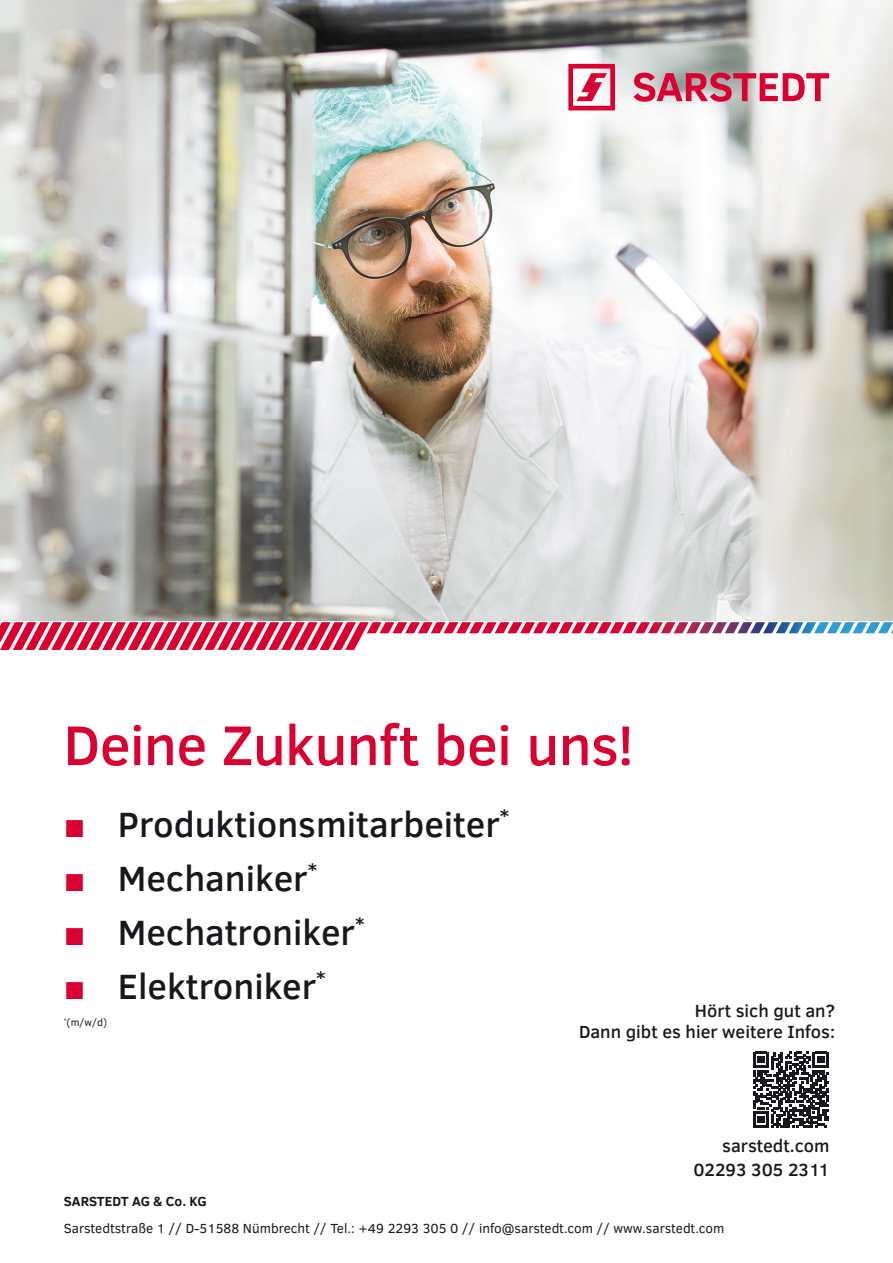
<style>
.page{position:relative;width:893px;height:1263px;background:#fff}
.page>*{position:absolute;margin:0;border:0;box-sizing:border-box;transform-origin:0 0}
.t1{font:500 57px "Clear Sans";letter-spacing:-.015em;color:#da002f}
.t2{font:500 36px "Clear Sans";color:#1a171c}
.t3{font:500 18px/21px "Clear Sans";color:#1a171c;text-align:right}
.t4{font:13.5px "Clear Sans";color:#1a171c}
.t5{font:700 13.5px "Clear Sans";color:#1a171c}
.t6{font:10.5px "Clear Sans";color:#1a171c}
.s1{font-weight:400;color:#da002f}
</style>
<div class="page">
<img style="left:0;top:0;width:893px;height:621px">
<svg style="left:753px;top:1052px;width:76px;height:76px"></svg>
<svg style="left:0;top:621px;width:893px;height:29px"></svg>
<svg style="left:634px;top:73px;width:195px;height:29px"></svg>
<svg style="left:568px;top:64px;width:47px;height:46px"></svg>
<h1 class="t1" style="left:64px;top:706px;width:571px">Deine Zukunft bei uns!</h1>
<h2 class="t2" style="left:64px;top:799px;width:447px"><span class="s1">■</span> Produktionsmitarbeiter<sup>*</sup></h2>
<h2 class="t2" style="left:64px;top:853px;width:255px"><span class="s1">■</span> Mechaniker<sup>*</sup></h2>
<h2 class="t2" style="left:64px;top:907px;width:302px"><span class="s1">■</span> Mechatroniker<sup>*</sup></h2>
<h2 class="t2" style="left:64px;top:961px;width:264px"><span class="s1">■</span> Elektroniker<sup>*</sup></h2>
<p class="t6" style="left:64px;top:1015px;width:45px"><sup>*</sup>(m/w/d)</p>
<h3 class="t3" style="left:579px;top:1000px;width:257px">Hört sich gut an?<br>Dann gibt es hier weitere Infos:</h3>
<h3 class="t3" style="left:693px;top:1133px;width:138px;line-height:24px">sarstedt.com<br>02293 305 2311</h3>
<p class="t5" style="left:64px;top:1191px;width:145px">SARSTEDT AG &amp; Co. KG</p>
<p class="t4" style="left:64px;top:1219px;width:662px">Sarstedtstraße 1 // D-51588 Nümbrecht // Tel.: +49 2293 305 0 // info@sarstedt.com // www.sarstedt.com</p>
</div>
